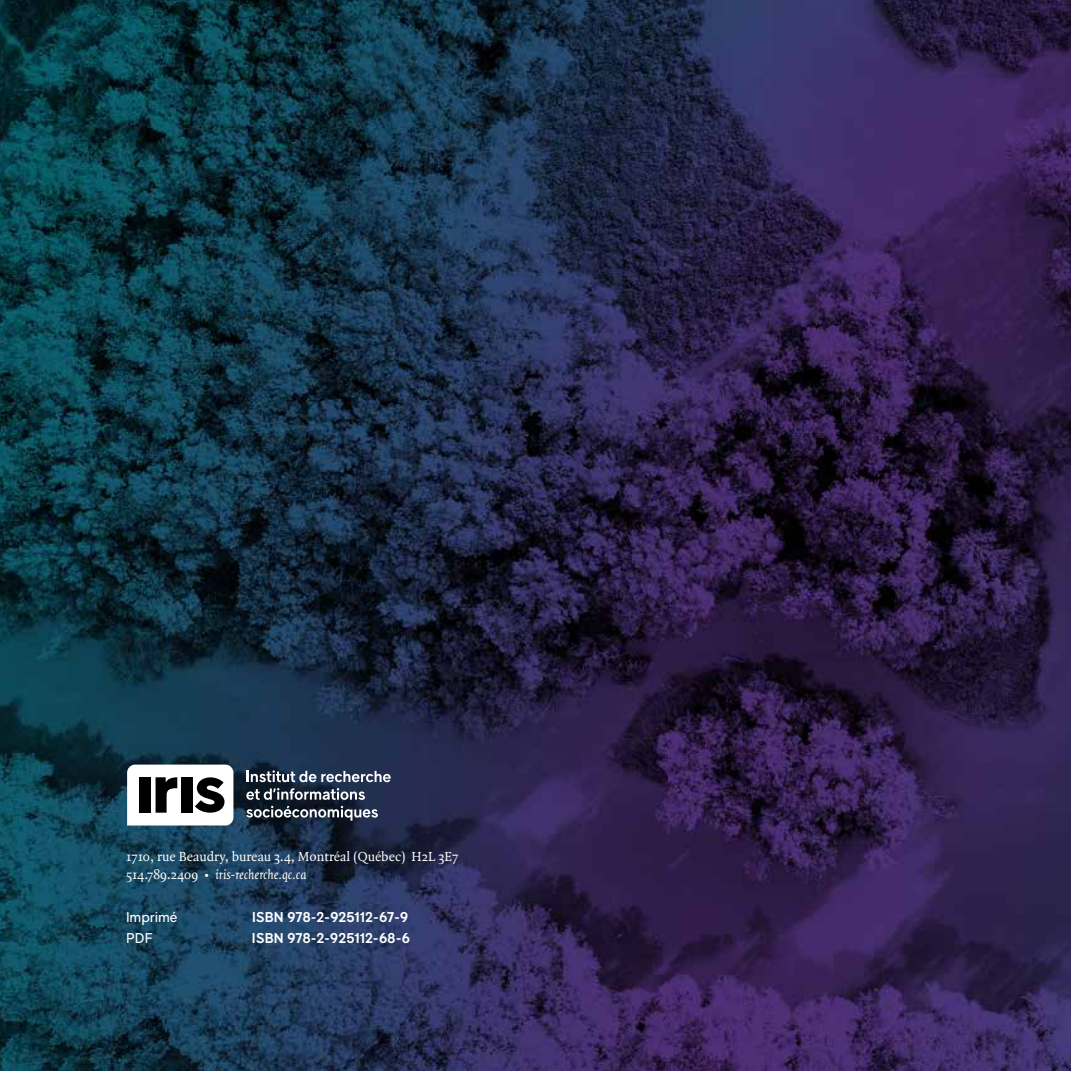
<style>
.page{position:relative;width:1071px;height:1071px;background:#fff}
.page>*{position:absolute;margin:0;border:0;box-sizing:border-box;transform-origin:0 0}
.t1{font:14px/17.5px "Quadraat Pro";color:#fff}
.t2{font:600 14px "Guillon";letter-spacing:.02em;color:#fff}
.t3{font:14px "Guillon";color:#fff}
.s1{font-style:italic}
</style>
<div class="page">
<img style="left:0;top:0;width:1071px;height:1071px">
<div style="left:127px;top:765px;width:106px;height:60px;background:#fff;border-radius:8px"></div>
<div style="left:140px;top:777px;width:11px;height:36px;background:#000"></div>
<svg style="left:156px;top:777px;width:21px;height:36px"></svg>
<div style="left:181px;top:777px;width:11px;height:36px;background:#000"></div>
<svg style="left:195px;top:777px;width:30px;height:36px"></svg>
<svg style="left:247px;top:770px;width:144px;height:12px"></svg>
<svg style="left:246px;top:788px;width:119px;height:12px"></svg>
<svg style="left:246px;top:806px;width:132px;height:15px"></svg>
<p class="t1" style="left:126px;top:848px;width:334px">1710, rue Beaudry, bureau 3.4, Montréal (Québec) H2L 3E7<br>514.789.2409 <span class="s1">• iris-recherche.qc.ca</span></p>
<p class="t3" style="left:126px;top:909px;width:53px">Imprimé</p>
<p class="t2" style="left:252px;top:909px;width:158px">ISBN 978-2-925112-67-9</p>
<p class="t3" style="left:126px;top:930px;width:28px">PDF</p>
<p class="t2" style="left:252px;top:930px;width:159px">ISBN 978-2-925112-68-6</p>
</div>
